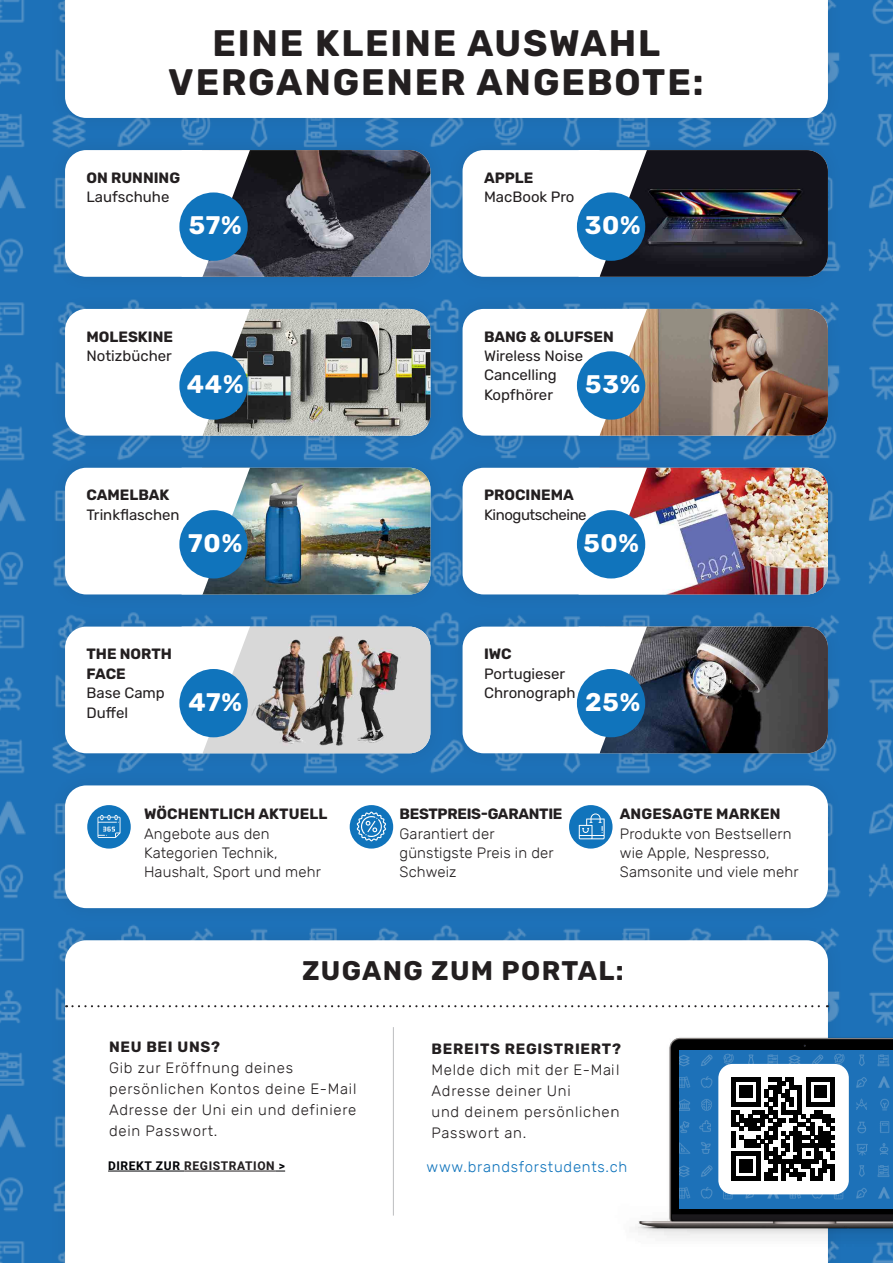
<style>
.page{position:relative;width:893px;height:1263px;background:#fff}
.page>*{position:absolute;margin:0;border:0;box-sizing:border-box;transform-origin:0 0}
.t1{font:700 36.9px/39px "Rubik";letter-spacing:.05em;color:#231f20;text-align:center}
.t2{font:700 26.85px "Rubik";letter-spacing:.05em;color:#231f20}
.t3{font:700 25.35px "Rubik";letter-spacing:.03em;color:#fff}
.t4{font:300 15px/21px "Rubik";letter-spacing:.05em;color:#231f20}
.t5{font:300 15px/19.5px "Rubik";letter-spacing:.015em;color:#231f20}
.t6{font:15px/19.5px "Rubik";color:#231f20}
.t7{font:700 15px/19.5px "Rubik";color:#231f20}
.t8{font:700 15px "Rubik";letter-spacing:.05em;color:#231f20}
.t9{font:300 15px "Rubik";letter-spacing:.05em;color:#1074bc}
.t10{font:700 15px "Rubik";letter-spacing:-.02em;color:#231f20}
.t11{font:15px "Rubik";letter-spacing:-.03em;color:#231f20}
.t12{font:700 12px "Heebo";letter-spacing:.05em;color:#231f20}
.s1{color:#020306}
</style>
<div class="page">
<img style="left:0;top:0;width:893px;height:1263px">
<div style="left:49px;top:924px;width:795px;height:339px;background:#231f20;opacity:.1"></div>
<svg style="left:65px;top:940px;width:763px;height:323px"></svg>
<svg style="left:66px;top:1005px;width:762px;height:2px"></svg>
<div style="left:49px;top:0;width:795px;height:134px;background:#231f20;opacity:.1"></div>
<svg style="left:65px;top:0;width:763px;height:118px"></svg>
<div style="left:49px;top:134px;width:397px;height:159px;background:#231f20;opacity:.1"></div>
<div style="left:65px;top:150px;width:365px;height:127px;background:#fff;border-radius:21px"></div>
<div style="left:49px;top:293px;width:397px;height:159px;background:#231f20;opacity:.1"></div>
<div style="left:65px;top:309px;width:365px;height:127px;background:#fff;border-radius:21px"></div>
<div style="left:49px;top:452px;width:397px;height:158px;background:#231f20;opacity:.1"></div>
<div style="left:65px;top:468px;width:365px;height:126px;background:#fff;border-radius:21px"></div>
<div style="left:49px;top:610px;width:397px;height:159px;background:#231f20;opacity:.1"></div>
<div style="left:65px;top:627px;width:365px;height:126px;background:#fff;border-radius:21px"></div>
<div style="left:446px;top:134px;width:398px;height:159px;background:#231f20;opacity:.1"></div>
<div style="left:463px;top:150px;width:365px;height:127px;background:#fff;border-radius:21px"></div>
<div style="left:446px;top:610px;width:398px;height:159px;background:#231f20;opacity:.1"></div>
<div style="left:463px;top:627px;width:365px;height:126px;background:#fff;border-radius:21px"></div>
<div style="left:446px;top:452px;width:398px;height:158px;background:#231f20;opacity:.1"></div>
<div style="left:463px;top:468px;width:365px;height:126px;background:#fff;border-radius:21px"></div>
<div style="left:446px;top:293px;width:398px;height:159px;background:#231f20;opacity:.1"></div>
<div style="left:463px;top:309px;width:365px;height:127px;background:#fff;border-radius:21px"></div>
<div style="left:49px;top:769px;width:795px;height:155px;background:#231f20;opacity:.1"></div>
<div style="left:65px;top:785px;width:763px;height:123px;background:#fff;border-radius:21px"></div>
<div style="left:87px;top:805px;width:44px;height:43px;background:#1074bc;border-radius:50%"></div>
<svg style="left:98px;top:815px;width:22px;height:23px"></svg>
<div style="left:569px;top:805px;width:43px;height:43px;background:#1074bc;border-radius:50%"></div>
<svg style="left:579px;top:813px;width:26px;height:26px"></svg>
<div style="left:350px;top:805px;width:43px;height:43px;background:#1074bc;border-radius:50%"></div>
<svg style="left:357px;top:812px;width:29px;height:29px"></svg>
<img style="left:250px;top:150px;width:180px;height:127px">
<img style="left:250px;top:309px;width:180px;height:127px">
<img style="left:250px;top:468px;width:180px;height:126px">
<img style="left:250px;top:627px;width:180px;height:126px">
<img style="left:647px;top:150px;width:181px;height:127px">
<img style="left:647px;top:627px;width:181px;height:126px">
<img style="left:647px;top:468px;width:181px;height:126px">
<img style="left:647px;top:309px;width:181px;height:127px">
<svg style="left:579px;top:309px;width:68px;height:127px"></svg>
<svg style="left:184px;top:627px;width:66px;height:126px"></svg>
<svg style="left:579px;top:468px;width:68px;height:111px"></svg>
<svg style="left:182px;top:468px;width:68px;height:126px"></svg>
<svg style="left:579px;top:627px;width:68px;height:126px"></svg>
<svg style="left:182px;top:309px;width:68px;height:127px"></svg>
<svg style="left:579px;top:150px;width:68px;height:127px"></svg>
<svg style="left:200px;top:150px;width:50px;height:127px"></svg>
<div style="left:179px;top:192px;width:69px;height:69px;background:#1074bc;border-radius:50%"></div>
<div style="left:179px;top:351px;width:69px;height:69px;background:#1074bc;border-radius:50%"></div>
<div style="left:179px;top:510px;width:69px;height:68px;background:#1074bc;border-radius:50%"></div>
<div style="left:179px;top:669px;width:69px;height:68px;background:#1074bc;border-radius:50%"></div>
<div style="left:577px;top:192px;width:68px;height:69px;background:#1074bc;border-radius:50%"></div>
<div style="left:577px;top:669px;width:68px;height:68px;background:#1074bc;border-radius:50%"></div>
<div style="left:577px;top:510px;width:68px;height:68px;background:#1074bc;border-radius:50%"></div>
<div style="left:577px;top:351px;width:68px;height:69px;background:#1074bc;border-radius:50%"></div>
<hr style="left:393px;top:1027px;width:1px;height:188px;background:#bcbdc0">
<img style="left:613px;top:1007px;width:280px;height:249px">
<img style="left:680px;top:1050px;width:213px;height:158px">
<div style="left:718px;top:1064px;width:131px;height:130px;background:#fff;border-radius:14px"></div>
<svg style="left:731px;top:1077px;width:104px;height:104px"></svg>
<hr style="left:108px;top:1171px;width:76px;height:1px;background:#020306">
<hr style="left:184px;top:1171px;width:91px;height:1px;background:#231f20">
<h1 class="t1" style="left:168px;top:25px;width:537px">EINE KLEINE AUSWAHL<br>VERGANGENER ANGEBOTE:</h1>
<p class="t7" style="left:87px;top:168px;width:95px">ON RUNNING</p>
<p class="t6" style="left:87px;top:188px;width:84px">Laufschuhe</p>
<p class="t7" style="left:484px;top:168px;width:51px">APPLE</p>
<p class="t6" style="left:484px;top:188px;width:92px">MacBook Pro</p>
<h3 class="t3" style="left:189px;top:211px;width:55px">57%</h3>
<h3 class="t3" style="left:585px;top:211px;width:58px">30%</h3>
<p class="t7" style="left:87px;top:327px;width:88px">MOLESKINE</p>
<p class="t6" style="left:87px;top:346px;width:87px">Notizbücher</p>
<h3 class="t3" style="left:187px;top:370px;width:58px">44%</h3>
<p class="t7" style="left:484px;top:327px;width:131px">BANG &amp; OLUFSEN</p>
<p class="t6" style="left:484px;top:346px;width:101px">Wireless Noise<br>Cancelling<br>Kopfhörer</p>
<h3 class="t3" style="left:585px;top:370px;width:57px">53%</h3>
<p class="t7" style="left:87px;top:486px;width:84px">CAMELBAK</p>
<p class="t6" style="left:87px;top:505px;width:95px">Trinkflaschen</p>
<p class="t7" style="left:484px;top:486px;width:91px">PROCINEMA</p>
<p class="t11" style="left:484px;top:506px;width:104px">Kinogutscheine</p>
<h3 class="t3" style="left:188px;top:528px;width:55px">70%</h3>
<h3 class="t3" style="left:583px;top:528px;width:57px">50%</h3>
<p class="t7" style="left:87px;top:645px;width:87px">THE NORTH<br>FACE</p>
<p class="t6" style="left:87px;top:683px;width:80px">Base Camp<br>Duffel</p>
<h3 class="t3" style="left:189px;top:687px;width:55px">47%</h3>
<p class="t7" style="left:484px;top:645px;width:29px">IWC</p>
<p class="t6" style="left:484px;top:664px;width:93px">Portugieser<br>Chronograph</p>
<h3 class="t3" style="left:585px;top:687px;width:56px">25%</h3>
<p class="t7" style="left:144px;top:804px;width:185px">WÖCHENTLICH AKTUELL</p>
<p class="t5" style="left:144px;top:824px;width:178px">Angebote aus den<br>Kategorien Technik,<br>Haushalt, Sport und mehr</p>
<p class="t10" style="left:399px;top:805px;width:164px">BESTPREIS-GARANTIE</p>
<p class="t5" style="left:399px;top:824px;width:156px">Garantiert der günstigste Preis in der<br>Schweiz</p>
<p class="t7" style="left:620px;top:804px;width:162px">ANGESAGTE MARKEN</p>
<p class="t5" style="left:620px;top:824px;width:180px">Produkte von Bestsellern wie Apple, Nespresso,<br>Samsonite und viele mehr</p>
<h2 class="t2" style="left:302px;top:955px;width:323px">ZUGANG ZUM PORTAL:</h2>
<p class="t8" style="left:109px;top:1038px;width:113px">NEU BEI UNS?</p>
<p class="t4" style="left:109px;top:1058px;width:249px">Gib zur Eröffnung deines persönlichen Kontos deine E-Mail<br>Adresse der Uni ein und definiere dein Passwort.</p>
<p class="t8" style="left:432px;top:1040px;width:191px">BEREITS REGISTRIERT?</p>
<p class="t4" style="left:432px;top:1059px;width:189px">Melde dich mit der E-Mail<br>Adresse deiner Uni<br>und deinem persönlichen<br>Passwort an.</p>
<p class="t12" style="left:108px;top:1158px;width:179px"><span class="s1">DIREKT ZUR</span> REGISTRATION <span class="s1">&gt;</span></p>
<p class="t9" style="left:427px;top:1158px;width:202px">www.brandsforstudents.ch</p>
</div>
